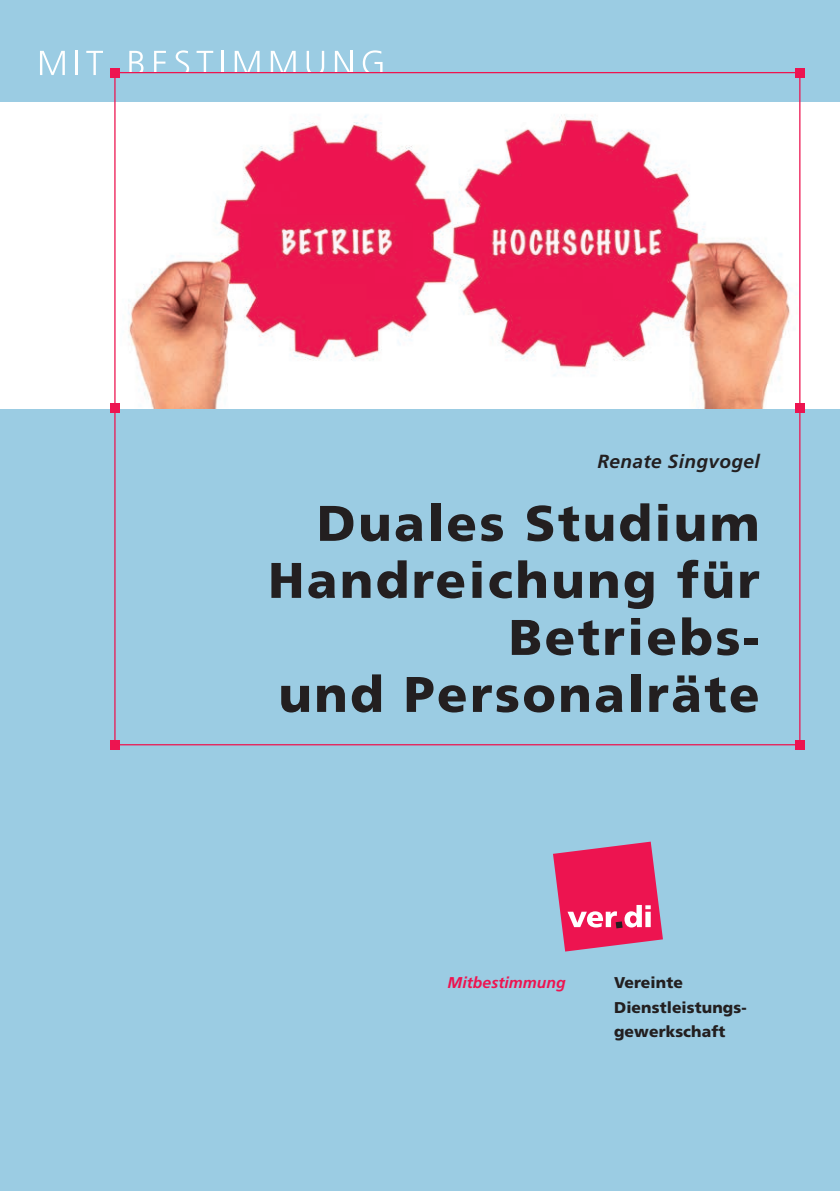
<style>
.page{position:relative;width:840px;height:1191px;background:#fff}
.page>*{position:absolute;margin:0;border:0;box-sizing:border-box;transform-origin:0 0}
.t1{font:900 50px/57px "Frutiger LT Pro";letter-spacing:.05em;color:#231f20;text-align:right}
.t2{font:italic 700 19px "Frutiger LT Pro";letter-spacing:.02em;color:#231f20}
.t3{font:900 15.6px/24.4px "Frutiger LT Std";letter-spacing:.005em;color:#231f20}
.t4{font:italic 700 15.6px "Frutiger LT Std";letter-spacing:.005em;color:#ed1450}
</style>
<div class="page">
<div style="left:0;top:0;width:839px;height:1191px;background:#9bcce3"></div>
<svg style="left:553px;top:841px;width:109px;height:110px"></svg>
<div style="left:0;top:102px;width:839px;height:306px;background:#fff"></div>
<svg style="left:114px;top:71px;width:686px;height:675px"></svg>
<div style="left:110px;top:68px;width:10px;height:10px;background:#ed1450"></div>
<div style="left:794px;top:68px;width:10px;height:10px;background:#ed1450"></div>
<div style="left:794px;top:740px;width:10px;height:9px;background:#ed1450"></div>
<div style="left:110px;top:403px;width:10px;height:10px;background:#ed1450"></div>
<div style="left:794px;top:403px;width:10px;height:10px;background:#ed1450"></div>
<svg style="left:319px;top:51px;width:5px;height:21px"></svg>
<svg style="left:335px;top:51px;width:15px;height:21px"></svg>
<svg style="left:306px;top:51px;width:5px;height:21px"></svg>
<svg style="left:270px;top:51px;width:25px;height:21px"></svg>
<svg style="left:362px;top:50px;width:20px;height:22px"></svg>
<hr style="left:350px;top:51px;width:2px;height:21px;background:#fff">
<svg style="left:129px;top:51px;width:14px;height:21px"></svg>
<svg style="left:40px;top:51px;width:25px;height:24px"></svg>
<hr style="left:76px;top:51px;width:2px;height:24px;background:#fff">
<svg style="left:86px;top:51px;width:17px;height:24px"></svg>
<svg style="left:234px;top:51px;width:25px;height:21px"></svg>
<svg style="left:196px;top:51px;width:17px;height:21px"></svg>
<svg style="left:154px;top:51px;width:12px;height:21px"></svg>
<hr style="left:221px;top:51px;width:3px;height:21px;background:#fff">
<svg style="left:175px;top:50px;width:14px;height:23px"></svg>
<div style="left:110px;top:740px;width:10px;height:9px;background:#ed1450"></div>
<p class="t2" style="left:597px;top:450px;width:163px">Renate Singvogel</p>
<p class="t1" style="left:268px;top:495px;width:492px">Duales Studium<br>Handreichung für<br>Betriebs-<br>und Personalräte</p>
<p class="t4" style="left:447px;top:973px;width:120px">Mitbestimmung</p>
<p class="t3" style="left:613px;top:970px;width:134px">Vereinte<br>Dienstleistungs&shy;gewerkschaft</p>
</div>
